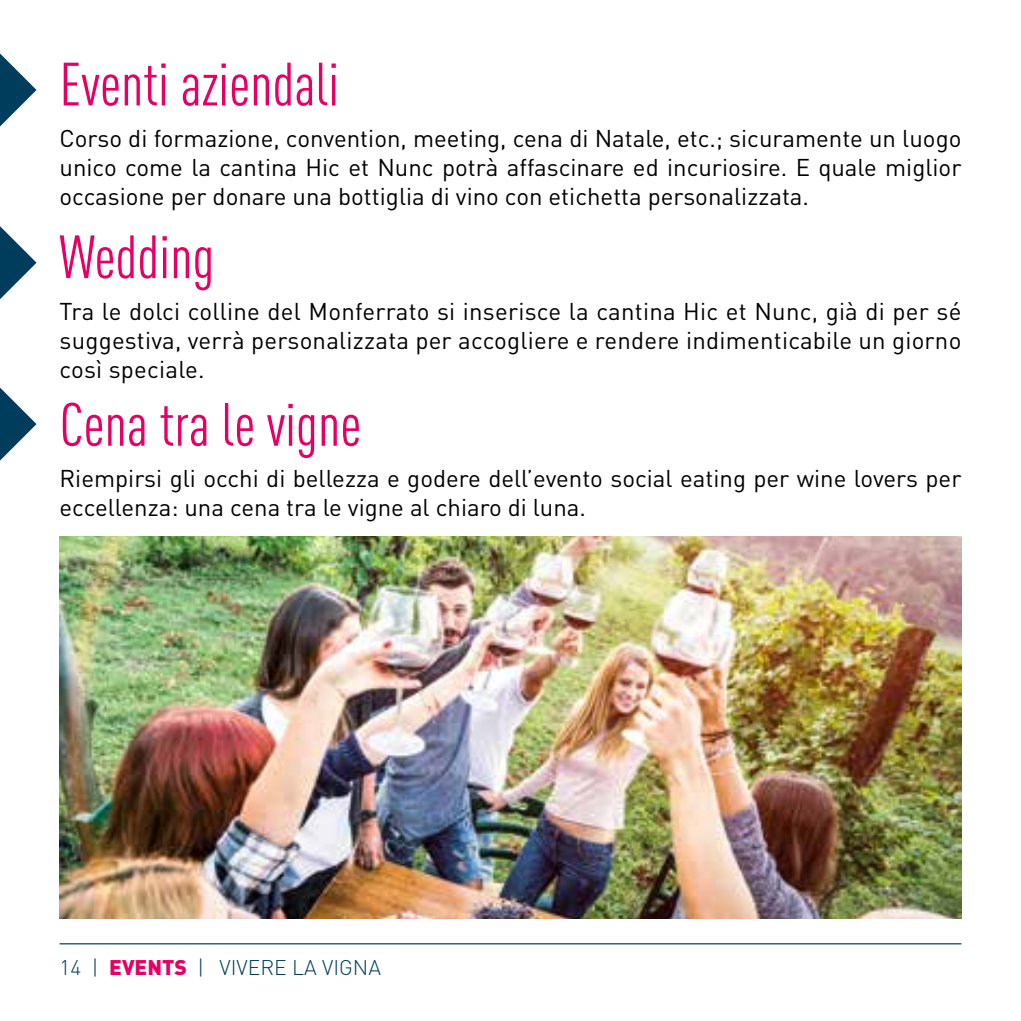
<style>
.page{position:relative;width:1021px;height:1021px;background:#fff}
.page>*{position:absolute;margin:0;border:0;box-sizing:border-box;transform-origin:0 0}
.t1{font:condensed 60px "DIN Pro";color:#e60064}
.t2{font:24px/28.8px "DIN";color:#000;text-align:justify}
.t3{font:300 21px "DIN";color:#003c5c}
.s1{font-weight:900;color:#e60064}
</style>
<div class="page">
<hr style="left:60px;top:943px;width:901px;height:1px;background:#003c5c">
<svg style="left:0;top:53px;width:37px;height:73px"></svg>
<svg style="left:0;top:226px;width:37px;height:73px"></svg>
<img style="left:60px;top:536px;width:901px;height:382px">
<svg style="left:0;top:387px;width:37px;height:73px"></svg>
<h1 class="t1" style="left:60px;top:41px;width:281px">Eventi aziendali</h1>
<p class="t2" style="left:60px;top:124px;width:903px">Corso di formazione, convention, meeting, cena di Natale, etc.; sicuramente un luogo unico come la cantina Hic et Nunc potrà affascinare ed incuriosire. E quale miglior occasione per donare una bottiglia di vino con etichetta personalizzata.</p>
<h1 class="t1" style="left:60px;top:214px;width:156px">Wedding</h1>
<p class="t2" style="left:60px;top:296px;width:903px">Tra le dolci colline del Monferrato si inserisce la cantina Hic et Nunc, già di per sé suggestiva, verrà personalizzata per accogliere e rendere indimenticabile un giorno così speciale.</p>
<h1 class="t1" style="left:60px;top:381px;width:303px">Cena tra le vigne</h1>
<p class="t2" style="left:60px;top:464px;width:903px">Riempirsi gli occhi di bellezza e godere dell’evento social eating per wine lovers per eccellenza: una cena tra le vigne al chiaro di luna.</p>
<p class="t3" style="left:60px;top:954px;width:323px">14 | <span class="s1">EVENTS</span> | VIVERE LA VIGNA</p>
</div>
